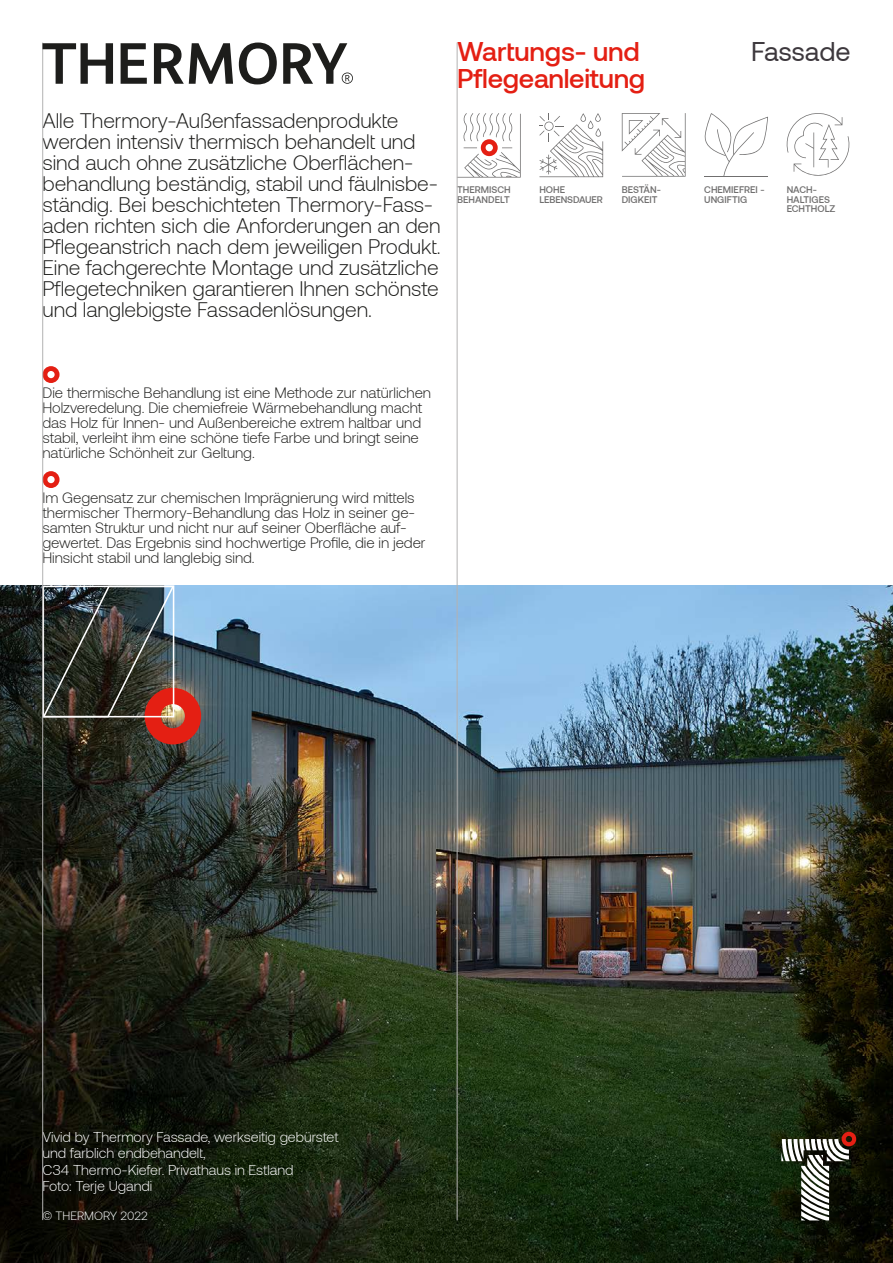
<style>
.page{position:relative;width:893px;height:1263px;background:#fff}
.page>*{position:absolute;margin:0;border:0;box-sizing:border-box;transform-origin:0 0}
.t1{font:500 27px/27px "Aeonik";letter-spacing:-.01em;color:#e41f13}
.t2{font:27px "Aeonik";letter-spacing:-.005em;color:#3d383d}
.t3{font:300 21px/21px "Aeonik";letter-spacing:-.005em;color:#1d1d1b}
.t4{font:300 15px/15px "Aeonik";letter-spacing:-.005em;color:#1d1d1b}
.t5{font:300 14.25px/16.5px "Aeonik";letter-spacing:-.005em;color:#fff}
.t6{font:300 12px "Aeonik";color:#fff}
.t7{font:500 9.6px/9.6px "Aeonik";color:#706f6f}
</style>
<div class="page">
<img style="left:0;top:586px;width:893px;height:677px">
<img style="left:43px;top:586px;width:158px;height:158px">
<svg style="left:43px;top:366px;width:17px;height:17px"></svg>
<svg style="left:43px;top:471px;width:17px;height:17px"></svg>
<svg style="left:539px;top:113px;width:64px;height:64px"></svg>
<svg style="left:622px;top:113px;width:64px;height:64px"></svg>
<svg style="left:786px;top:113px;width:64px;height:63px"></svg>
<svg style="left:458px;top:113px;width:63px;height:65px"></svg>
<hr style="left:704px;top:176px;width:64px;height:1px;background:#706f6f">
<svg style="left:704px;top:113px;width:64px;height:63px"></svg>
<hr style="left:42px;top:43px;width:1px;height:1177px;background:#b3b2b2">
<hr style="left:457px;top:43px;width:1px;height:1177px;background:#b3b2b2">
<svg style="left:43px;top:43px;width:70px;height:41px"></svg>
<svg style="left:121px;top:43px;width:26px;height:41px"></svg>
<svg style="left:154px;top:43px;width:79px;height:41px"></svg>
<svg style="left:239px;top:43px;width:38px;height:41px"></svg>
<svg style="left:283px;top:43px;width:70px;height:41px"></svg>
<svg style="left:781px;top:1132px;width:75px;height:88px"></svg>
<p class="t3" style="left:43px;top:110px;width:400px">Alle Thermory-Außenfassadenprodukte werden intensiv thermisch behandelt und sind auch ohne zusätzliche Oberflächen&shy;behandlung beständig, stabil und fäulnisbe&shy;ständig. Bei beschichteten Thermory-Fass&shy;aden richten sich die Anforderungen an den Pflegeanstrich nach dem jeweiligen Produkt.<br>Eine fachgerechte Montage und zusätzliche Pflegetechniken garantieren Ihnen schönste und langlebigste Fassadenlösungen.</p>
<h1 class="t1" style="left:457px;top:38px;width:190px">Wartungs- und<br>Pflegeanleitung</h1>
<h1 class="t2" style="left:751px;top:37px;width:101px">Fassade</h1>
<p class="t7" style="left:457px;top:185px;width:55px">THERMISCH<br>BEHANDELT</p>
<p class="t7" style="left:539px;top:185px;width:65px">HOHE<br>LEBENSDAUER</p>
<p class="t7" style="left:622px;top:185px;width:41px">BESTÄN-<br>DIGKEIT</p>
<p class="t7" style="left:704px;top:185px;width:62px">CHEMIEFREI -<br>UNGIFTIG</p>
<p class="t7" style="left:787px;top:185px;width:50px">NACH-<br>HALTIGES<br>ECHTHOLZ</p>
<p class="t4" style="left:43px;top:385px;width:390px">Die thermische Behandlung ist eine Methode zur natürlichen Holzveredelung. Die chemiefreie Wärmebehandlung macht das Holz für Innen- und Außenbereiche extrem haltbar und stabil, verleiht ihm eine schöne tiefe Farbe und bringt seine natürliche Schönheit zur Geltung.</p>
<p class="t4" style="left:43px;top:490px;width:385px">Im Gegensatz zur chemischen Imprägnierung wird mittels thermischer Thermory-Behandlung das Holz in seiner ge&shy;samten Struktur und nicht nur auf seiner Oberfläche auf&shy;gewertet. Das Ergebnis sind hochwertige Profile, die in jeder Hinsicht stabil und langlebig sind.</p>
<p class="t5" style="left:43px;top:1128px;width:298px">Vivid by Thermory Fassade, werkseitig gebürstet und farblich endbehandelt,<br>C34 Thermo-Kiefer. Privathaus in Estland<br>Foto: Terje Ugandi</p>
<p class="t6" style="left:43px;top:1209px;width:107px">© THERMORY 2022</p>
</div>
